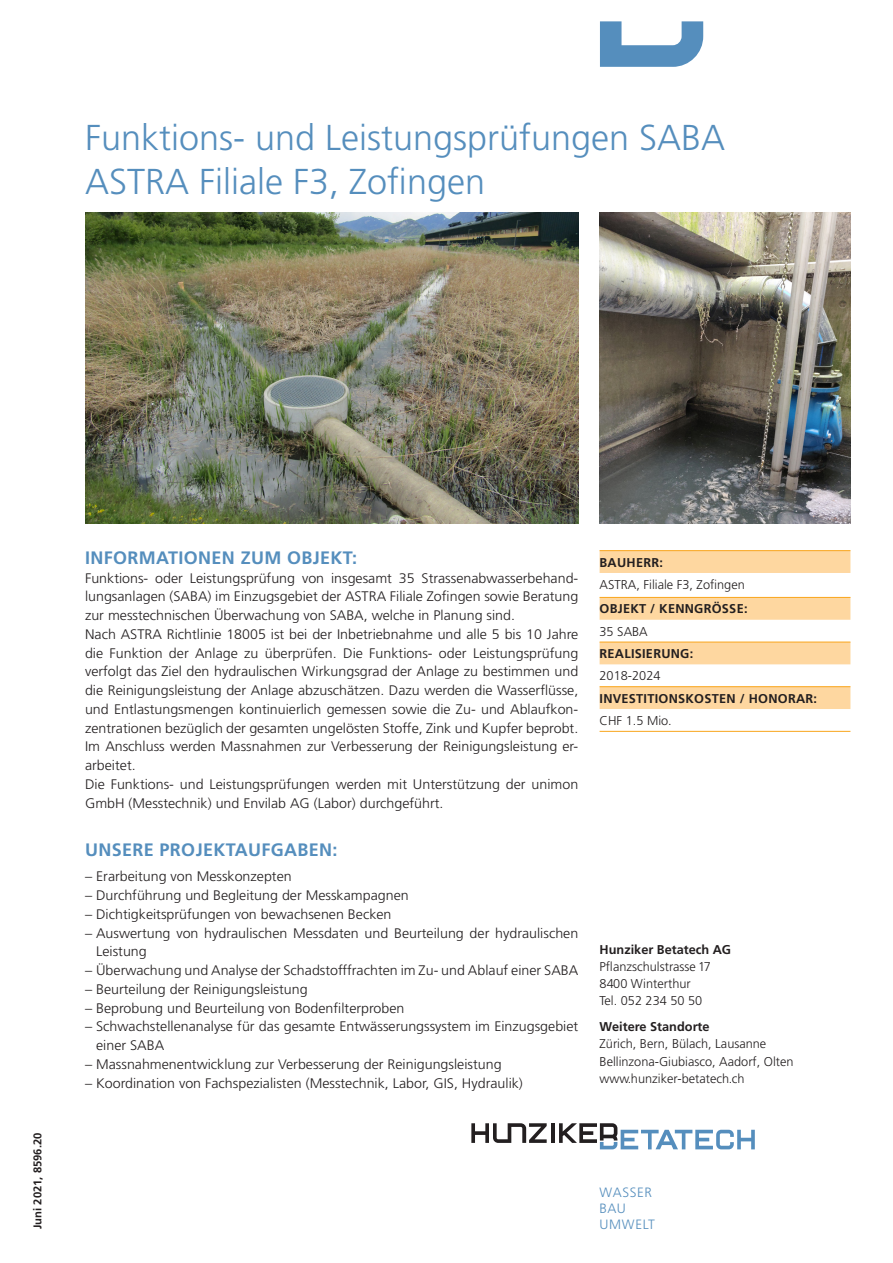
<style>
.page{position:relative;width:893px;height:1263px;background:#fff}
.page>*{position:absolute;margin:0;border:0;box-sizing:border-box;transform-origin:0 0}
.Haupttitel{font:300 36px "Frutiger LT Std";color:#558ebd}
.Lauftext{font:700 18px "Frutiger LT Std";letter-spacing:.02em;color:#558ebd}
.Titel_Lauftext{font:700 18px "Frutiger LT Std";letter-spacing:.02em;color:#558ebd}
.Lauftext-2{font:300 13.8px/18.8px "Frutiger LT Std";color:#231f20}
.t1{font:300 13.5px/16.2px "Frutiger LT Std";letter-spacing:.05em;color:#558ebd}
.Tabelle_Lauftext{font:300 12.75px/17.2px "Frutiger LT Std";color:#231f20}
.Tabelle_Lauftext-2{font:700 12.75px/22.4px "Frutiger LT Std";letter-spacing:.02em;color:#231f20}
.t2{font:700 11.25px "Frutiger LT Std";color:#231f20}
.s1{font-weight:700}
.s2{font-weight:300}
</style>
<div class="page">
<hr style="left:551px;top:1123px;width:3px;height:20px;background:#231f20">
<svg style="left:471px;top:1123px;width:76px;height:20px"></svg>
<svg style="left:559px;top:1123px;width:196px;height:26px"></svg>
<svg style="left:600px;top:21px;width:103px;height:46px"></svg>
<img style="left:600px;top:213px;width:250px;height:310px">
<img style="left:85px;top:213px;width:493px;height:310px">
<svg style="left:600px;top:551px;width:250px;height:158px"></svg>
<hr style="left:600px;top:550px;width:250px;height:1px;background:#f9a51b">
<hr style="left:600px;top:597px;width:250px;height:1px;background:#f9a51b">
<hr style="left:600px;top:731px;width:250px;height:1px;background:#f9a51b">
<hr style="left:600px;top:642px;width:250px;height:1px;background:#f9a51b">
<hr style="left:600px;top:686px;width:250px;height:1px;background:#f9a51b">
<p class="Haupttitel" style="left:85px;top:118px;width:642px">Funktions- und Leistungsprüfungen SABA</p>
<p class="Haupttitel" style="left:85px;top:161px;width:402px">ASTRA Filiale F3, Zofingen</p>
<p class="t2" style="left:31px;top:1229px;width:98px;rotate:-90deg">Juni 2021, 8596.20</p>
<p class="Lauftext" style="left:85px;top:547px;width:273px">INFORMATIONEN ZUM OBJEKT:</p>
<p class="Lauftext-2" style="left:85px;top:569px;width:495px;text-align:justify">Funktions- oder Leistungsprüfung von insgesamt 35 Strassenabwasserbehand&shy;lungsanlagen (SABA) im Einzugsgebiet der ASTRA Filiale Zofingen sowie Beratung zur messtechnischen Überwachung von SABA, welche in Planung sind.</p>
<p class="Lauftext-2" style="left:85px;top:625px;width:495px;text-align:justify">Nach ASTRA Richtlinie 18005 ist bei der Inbetriebnahme und alle 5 bis 10 Jahre die Funktion der Anlage zu überprüfen. Die Funktions- oder Leistungsprüfung verfolgt das Ziel den hydraulischen Wirkungsgrad der Anlage zu bestimmen und die Reinigungsleistung der Anlage abzuschätzen. Dazu werden die Wasserflüsse, und Entlastungsmengen kontinuierlich gemessen sowie die Zu- und Ablaufkon&shy;zentrationen bezüglich der gesamten ungelösten Stoffe, Zink und Kupfer beprobt.<br>Im Anschluss werden Massnahmen zur Verbesserung der Reinigungsleistung er&shy;arbeitet.</p>
<p class="Lauftext-2" style="left:85px;top:775px;width:495px">Die Funktions- und Leistungsprüfungen werden mit Unterstützung der unimon<br>GmbH (Messtechnik) und Envilab AG (Labor) durchgeführt.</p>
<p class="Titel_Lauftext" style="left:85px;top:839px;width:254px">UNSERE PROJEKTAUFGABEN:</p>
<p class="Lauftext-2" style="left:85px;top:867px;width:208px">– Erarbeitung von Messkonzepten</p>
<p class="Lauftext-2" style="left:85px;top:886px;width:325px">– Durchführung und Begleitung der Messkampagnen</p>
<p class="Lauftext-2" style="left:85px;top:905px;width:308px">– Dichtigkeitsprüfungen von bewachsenen Becken</p>
<p class="Lauftext-2" style="left:96px;top:924px;width:484px;text-indent:-11px">– Auswertung von hydraulischen Messdaten und Beurteilung der hydraulischen<br>Leistung</p>
<p class="Lauftext-2" style="left:85px;top:961px;width:495px">– Überwachung und Analyse der Schadstofffrachten im Zu- und Ablauf einer SABA</p>
<p class="Lauftext-2" style="left:85px;top:980px;width:224px">– Beurteilung der Reinigungsleistung</p>
<p class="Lauftext-2" style="left:85px;top:999px;width:321px">– Beprobung und Beurteilung von Bodenfilterproben</p>
<p class="Lauftext-2" style="left:96px;top:1017px;width:484px;text-indent:-11px">– Schwachstellenanalyse für das gesamte Entwässerungssystem im Einzugsgebiet einer SABA</p>
<p class="Lauftext-2" style="left:85px;top:1055px;width:418px">– Massnahmenentwicklung zur Verbesserung der Reinigungsleistung</p>
<p class="Lauftext-2" style="left:85px;top:1074px;width:439px">– Koordination von Fachspezialisten (Messtechnik, Labor, GIS, Hydraulik)</p>
<p class="Tabelle_Lauftext" style="left:600px;top:551px;width:147px;line-height:22.4px"><span class="s1">BAUHERR:<br></span>ASTRA, Filiale F3, Zofingen</p>
<p class="Tabelle_Lauftext-2" style="left:600px;top:598px;width:219px">OBJEKT / KENNGRÖSSE:<br><span class="s2">35 SABA<br></span>REALISIERUNG:<br><span class="s2">2018-2024<br></span>INVESTITIONSKOSTEN / HONORAR:<br><span class="s2">CHF 1.5 Mio.</span></p>
<p class="Tabelle_Lauftext" style="left:600px;top:941px;width:133px"><span class="s1">Hunziker Betatech AG<br></span>Pflanzschulstrasse 17<br>8400 Winterthur<br>Tel. 052 234 50 50</p>
<p class="Tabelle_Lauftext" style="left:600px;top:1018px;width:196px"><span class="s1">Weitere Standorte<br></span>Zürich, Bern, Bülach, Lausanne<br>Bellinzona-Giubiasco, Aadorf, Olten www.hunziker-betatech.ch</p>
<p class="t1" style="left:600px;top:1184px;width:57px">WASSER<br>BAU<br>UMWELT</p>
</div>
